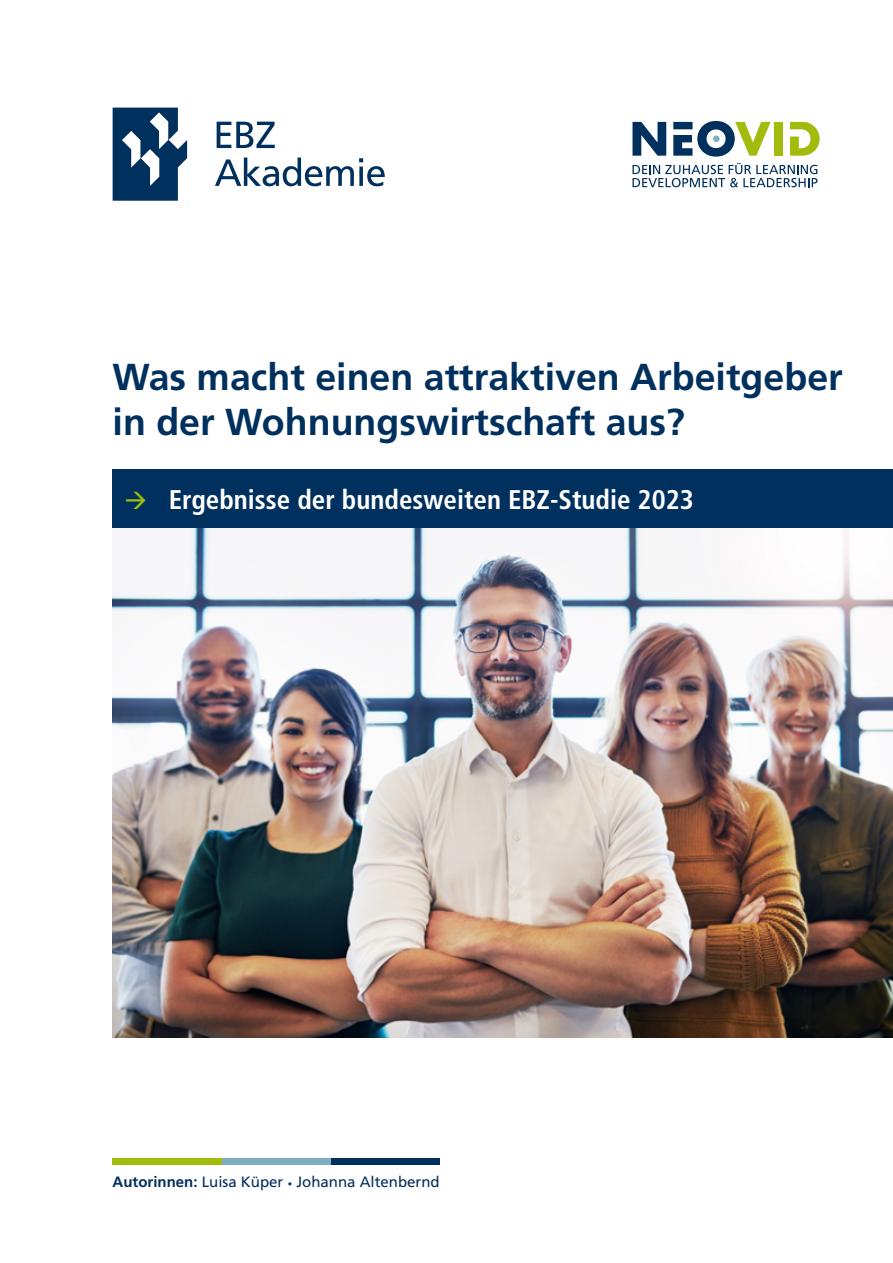
<style>
.page{position:relative;width:893px;height:1263px;background:#fff}
.page>*{position:absolute;margin:0;border:0;box-sizing:border-box;transform-origin:0 0}
.t1{font:700 37.5px/45px "Frutiger LT Pro";color:#00305d}
.t2{font:700 condensed 27px "Frutiger LT Std";color:#fff}
.t3{font:15px "Frutiger LT Std";color:#00305d}
.s1{color:#a2bc0c}
.s2{font-family:"Frutiger LT Pro";font-weight:700}
.s3{font-size:9px}
</style>
<div class="page">
<div style="left:331px;top:1158px;width:109px;height:7px;background:#00305d"></div>
<div style="left:222px;top:1158px;width:109px;height:7px;background:#7eaec2"></div>
<div style="left:113px;top:1158px;width:109px;height:7px;background:#a2bc0c"></div>
<svg style="left:632px;top:122px;width:34px;height:34px"></svg>
<div style="left:774px;top:122px;width:9px;height:34px;background:#a2bb0c"></div>
<svg style="left:673px;top:121px;width:98px;height:36px"></svg>
<svg style="left:790px;top:122px;width:30px;height:34px"></svg>
<div style="left:713px;top:136px;width:7px;height:6px;background:#7fadc1;border-radius:50%"></div>
<svg style="left:632px;top:163px;width:185px;height:24px"></svg>
<img style="left:113px;top:528px;width:780px;height:509px">
<svg style="left:113px;top:108px;width:74px;height:93px"></svg>
<svg style="left:215px;top:157px;width:170px;height:29px"></svg>
<svg style="left:217px;top:122px;width:58px;height:26px"></svg>
<div style="left:113px;top:470px;width:780px;height:58px;background:#00305d"></div>
<p class="t1" style="left:113px;top:354px;width:732px">Was macht einen attraktiven Arbeitgeber in der Wohnungswirtschaft aus?</p>
<p class="t2" style="left:124px;top:484px;width:571px"><span class="s1">→</span> Ergebnisse der bundesweiten EBZ-Studie 2023</p>
<p class="t3" style="left:113px;top:1173px;width:329px"><span class="s2">Autorinnen:</span> Luisa Küper <span class="s3">•</span> Johanna Altenbernd</p>
</div>
